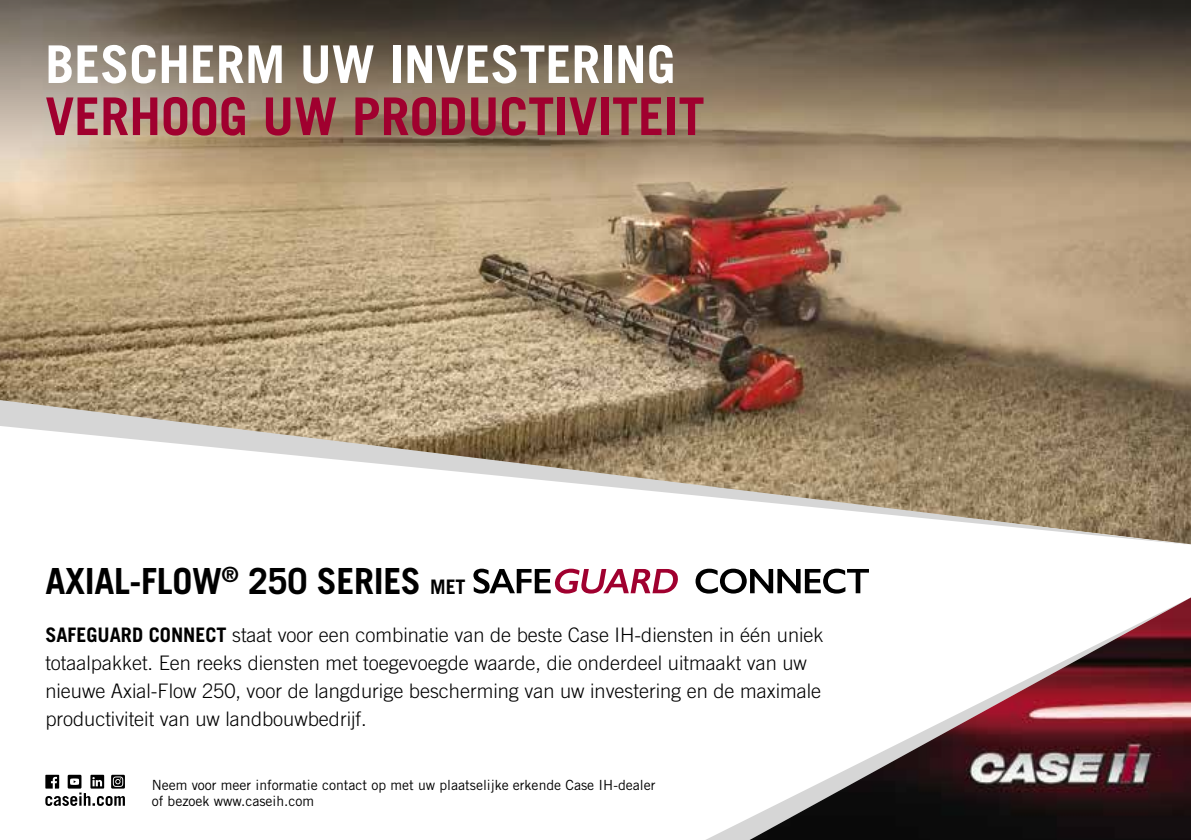
<style>
.page{position:relative;width:1191px;height:840px;background:#fff}
.page>*{position:absolute;margin:0;border:0;box-sizing:border-box;transform-origin:0 0}
.t1{font:700 52px "Trade Gothic LT Pro";color:#a0002f}
.t2{font:700 52px "Trade Gothic LT Pro";color:#fff}
.t3{font:700 36px "Trade Gothic LT Pro";letter-spacing:-.01em;color:#000}
.t4{font:300 20px/28px "Trade Gothic LT Pro";color:#000}
.t5{font:14px/16px "Trade Gothic LT Pro";color:#000}
.s1{font-size:20px}
.s2{font-weight:700}
</style>
<div class="page">
<img style="left:0;top:188px;width:1191px;height:212px">
<svg style="left:0;top:0;width:1191px;height:188px;background:#857660"></svg>
<img style="left:749px;top:597px;width:442px;height:242px">
<svg style="left:45px;top:774px;width:80px;height:31px"></svg>
<svg style="left:0;top:400px;width:1191px;height:144px"></svg>
<svg style="left:695px;top:568px;width:174px;height:25px"></svg>
<svg style="left:473px;top:568px;width:205px;height:25px"></svg>
<h1 class="t2" style="left:45px;top:32px;width:631px">BESCHERM UW INVESTERING</h1>
<h1 class="t1" style="left:45px;top:84px;width:660px">VERHOOG UW PRODUCTIVITEIT</h1>
<h2 class="t3" style="left:45px;top:558px;width:421px">AXIAL-FLOW<sup>®</sup> 250 SERIES <span class="s1">MET</span></h2>
<p class="t4" style="left:45px;top:620px;width:779px"><span class="s2">SAFEGUARD CONNECT</span> staat voor een combinatie van de beste Case IH-diensten in één uniek totaalpakket. Een reeks diensten met toegevoegde waarde, die onderdeel uitmaakt van uw nieuwe Axial-Flow 250, voor de langdurige bescherming van uw investering en de maximale productiviteit van uw landbouwbedrijf.</p>
<p class="t5" style="left:152px;top:776px;width:505px">Neem voor meer informatie contact op met uw plaatselijke erkende Case IH-dealer of bezoek www.caseih.com</p>
</div>
